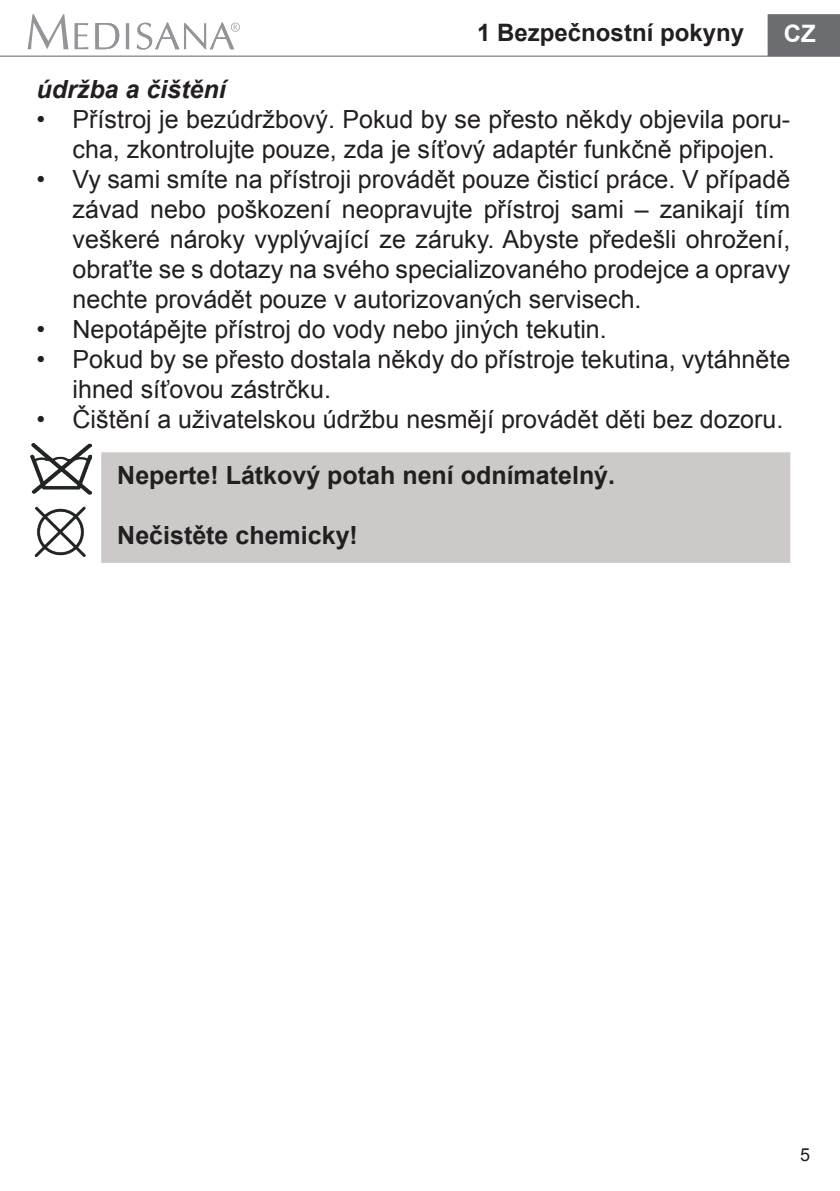
<style>
.page{position:relative;width:840px;height:1191px;background:#fff}
.page>*{position:absolute;margin:0;border:0;box-sizing:border-box;transform-origin:0 0}
.t1{font:25px/30px "Arial";color:#231f20}
.t2{font:700 25px "Arial";color:#231f20}
.t3{font:italic 700 25px "Arial";color:#231f20}
.t4{font:700 24px "Arial";color:#231f20}
.t5{font:700 24px "Arial";color:#fff}
.t6{font:18px "Arial";color:#231f20}
</style>
<div class="page">
<div style="left:101px;top:452px;width:688px;height:111px;background:#cdc9c8;border:2px solid #cdc9c8"></div>
<img style="left:31px;top:444px;width:60px;height:112px">
<hr style="left:0;top:55px;width:839px;height:2px;background:#939598">
<svg style="left:27px;top:14px;width:41px;height:35px"></svg>
<svg style="left:74px;top:23px;width:14px;height:26px"></svg>
<svg style="left:95px;top:23px;width:24px;height:26px"></svg>
<svg style="left:126px;top:23px;width:3px;height:26px"></svg>
<svg style="left:136px;top:23px;width:104px;height:27px"></svg>
<div style="left:767px;top:14px;width:72px;height:42px;background:#6c6d70"></div>
<p class="t4" style="left:477px;top:16px;width:268px">1 Bezpečnostní pokyny</p>
<p class="t5" style="left:783px;top:17px;width:33px">CZ</p>
<p class="t3" style="left:36px;top:73px;width:190px">údržba a čištění</p>
<p class="t1" style="left:72px;top:105px;width:718px;text-indent:-36px">• Přístroj je bezúdržbový. Pokud by se přesto někdy objevila poru&shy;cha, zkontrolujte pouze, zda je síťový adaptér funkčně připojen.</p>
<p class="t1" style="left:72px;top:165px;width:718px;text-align:justify;text-indent:-36px">• Vy sami smíte na přístroji provádět pouze čisticí práce. V případě závad nebo poškození neopravujte přístroj sami – zanikají tím veškeré nároky vyplývající ze záruky. Abyste předešli ohrožení, obraťte se s dotazy na svého specializovaného prodejce a opravy nechte provádět pouze v autorizovaných servisech.</p>
<p class="t1" style="left:36px;top:315px;width:571px">• Nepotápějte přístroj do vody nebo jiných tekutin.</p>
<p class="t1" style="left:72px;top:345px;width:718px;text-indent:-36px">• Pokud by se přesto dostala někdy do přístroje tekutina, vytáhněte ihned síťovou zástrčku.</p>
<p class="t1" style="left:36px;top:405px;width:748px">• Čištění a uživatelskou údržbu nesmějí provádět děti bez dozoru.</p>
<p class="t2" style="left:117px;top:459px;width:499px">Neperte! Látkový potah není odnímatelný.</p>
<p class="t2" style="left:117px;top:519px;width:242px">Nečistěte chemicky!</p>
<p class="t6" style="left:799px;top:1142px;width:12px">5</p>
</div>
